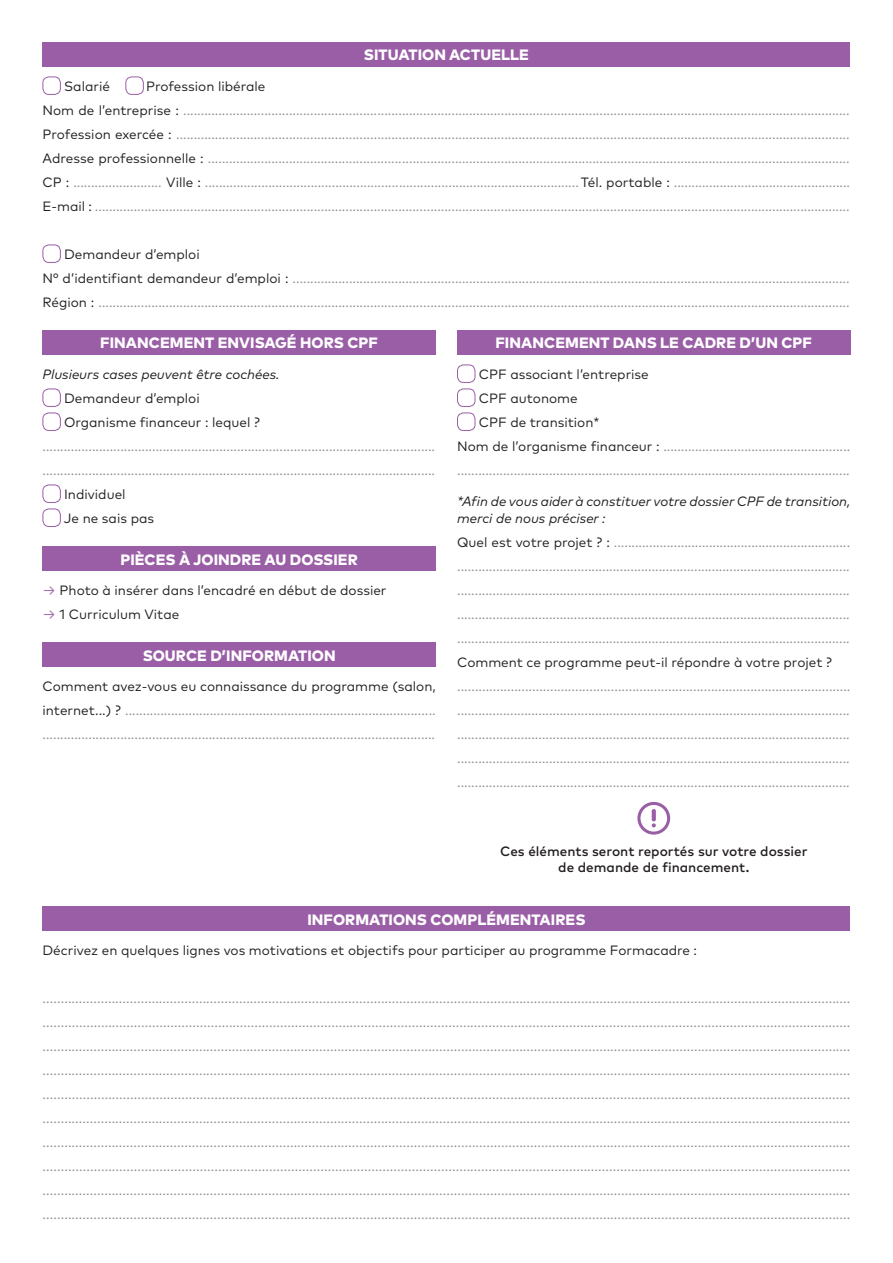
<style>
.page{position:relative;width:893px;height:1263px;background:#fff}
.page>*{position:absolute;margin:0;border:0;box-sizing:border-box;transform-origin:0 0}
.t1{font:800 15px "Mark Pro";letter-spacing:.005em;color:#fff}
.t2{font:13.5px/24px "Mark Pro";color:#8a8c8f;text-align:justify}
.t3{font:13.5px/24px "Mark Pro";color:#231f20}
.t4{font:italic 13.5px/16.2px "Mark Pro";color:#231f20}
.t5{font:500 13.5px/16.2px "Mark Pro";color:#231f20;text-align:center}
.s1{color:#231f20}
.s2{color:#9a5ea7}
</style>
<div class="page">
<div style="left:43px;top:77px;width:18px;height:18px;border:1px solid #9a5ea7;border-radius:6px"></div>
<div style="left:125px;top:77px;width:19px;height:18px;border:1px solid #9a5ea7;border-radius:6px"></div>
<div style="left:43px;top:43px;width:807px;height:24px;background:#9a5ea7"></div>
<div style="left:43px;top:245px;width:18px;height:18px;border:1px solid #9a5ea7;border-radius:6px"></div>
<div style="left:43px;top:389px;width:18px;height:18px;border:1px solid #9a5ea7;border-radius:6px"></div>
<div style="left:457px;top:365px;width:18px;height:18px;border:1px solid #9a5ea7;border-radius:6px"></div>
<div style="left:43px;top:413px;width:18px;height:18px;border:1px solid #9a5ea7;border-radius:6px"></div>
<div style="left:457px;top:389px;width:18px;height:18px;border:1px solid #9a5ea7;border-radius:6px"></div>
<div style="left:457px;top:413px;width:18px;height:18px;border:1px solid #9a5ea7;border-radius:6px"></div>
<div style="left:43px;top:485px;width:18px;height:18px;border:1px solid #9a5ea7;border-radius:6px"></div>
<div style="left:43px;top:509px;width:18px;height:18px;border:1px solid #9a5ea7;border-radius:6px"></div>
<div style="left:43px;top:331px;width:393px;height:24px;background:#9a5ea7"></div>
<div style="left:457px;top:331px;width:393px;height:24px;background:#9a5ea7"></div>
<div style="left:43px;top:643px;width:393px;height:24px;background:#9a5ea7"></div>
<svg style="left:637px;top:802px;width:33px;height:33px"></svg>
<div style="left:43px;top:907px;width:807px;height:24px;background:#9a5ea7"></div>
<div style="left:43px;top:547px;width:393px;height:24px;background:#9a5ea7"></div>
<p class="t1" style="left:364px;top:44px;width:167px">SITUATION ACTUELLE</p>
<p class="t2" style="left:43px;top:73px;width:809px;text-align:left;text-indent:104px"><span class="s1">Profession libérale<br>Nom de l’entreprise :</span> .............................................................................................................................................................................................<br><span class="s1">Profession exercée :</span> ...............................................................................................................................................................................................<br><span class="s1">Adresse professionnelle :</span> ......................................................................................................................................................................................<br><span class="s1">CP :</span> ......................... <span class="s1">Ville :</span> .......................................................................................................... <span class="s1">Tél. portable :</span> ..................................................<br><span class="s1">E-mail :</span> ......................................................................................................................................................................................................................</p>
<p class="t3" style="left:64px;top:73px;width:47px">Salarié</p>
<p class="t2" style="left:43px;top:241px;width:809px;text-align:left;text-indent:22px"><span class="s1">Demandeur d’emploi<br>N° d’identifiant demandeur d’emploi :</span> ..............................................................................................................................................................<br><span class="s1">Région :</span> .....................................................................................................................................................................................................................</p>
<p class="t1" style="left:100px;top:332px;width:279px">FINANCEMENT ENVISAGÉ HORS CPF</p>
<p class="t1" style="left:495px;top:332px;width:318px">FINANCEMENT DANS LE CADRE D’UN CPF</p>
<p class="t4" style="left:43px;top:365px;width:239px">Plusieurs cases peuvent être cochées.</p>
<p class="t3" style="left:64px;top:385px;width:197px">Demandeur d’emploi<br>Organisme financeur : lequel ?</p>
<p class="t2" style="left:43px;top:433px;width:394px">............................................................................................................... ...............................................................................................................</p>
<p class="t3" style="left:64px;top:481px;width:92px">Individuel<br>Je ne sais pas</p>
<p class="t1" style="left:120px;top:548px;width:239px">PIÈCES À JOINDRE AU DOSSIER</p>
<p class="t3" style="left:43px;top:577px;width:346px"><span class="s2">→</span> Photo à insérer dans l’encadré en début de dossier</p>
<p class="t3" style="left:43px;top:601px;width:138px"><span class="s2">→</span> 1 Curriculum Vitae</p>
<p class="t1" style="left:143px;top:644px;width:194px">SOURCE D’INFORMATION</p>
<p class="t2" style="left:43px;top:673px;width:395px"><span class="s1">Comment avez-vous eu connaissance du programme (salon, internet...) ?</span> ........................................................................................ ...............................................................................................................</p>
<p class="t3" style="left:479px;top:361px;width:172px">CPF associant l’entreprise</p>
<p class="t3" style="left:479px;top:385px;width:100px">CPF autonome</p>
<p class="t3" style="left:479px;top:409px;width:122px">CPF de transition*</p>
<p class="t2" style="left:457px;top:433px;width:395px"><span class="s1">Nom de l’organisme financeur :</span> .....................................................</p>
<p class="t2" style="left:457px;top:457px;width:394px">...............................................................................................................</p>
<p class="t4" style="left:457px;top:492px;width:395px">*Afin de vous aider à constituer votre dossier CPF de transition, merci de nous préciser :</p>
<p class="t2" style="left:457px;top:529px;width:395px"><span class="s1">Quel est votre projet ? :</span> ................................................................... ............................................................................................................... ............................................................................................................... ............................................................................................................... ...............................................................................................................</p>
<p class="t3" style="left:457px;top:649px;width:376px">Comment ce programme peut-il répondre à votre projet ?</p>
<p class="t2" style="left:457px;top:673px;width:395px">.............................................................................................................. ............................................................................................................... ............................................................................................................... ............................................................................................................... ...............................................................................................................</p>
<p class="t5" style="left:500px;top:842px;width:309px">Ces éléments seront reportés sur votre dossier de demande de financement.</p>
<p class="t1" style="left:307px;top:908px;width:280px">INFORMATIONS COMPLÉMENTAIRES</p>
<p class="t3" style="left:43px;top:937px;width:656px">Décrivez en quelques lignes vos motivations et objectifs pour participer au programme Formacadre :</p>
<p class="t2" style="left:43px;top:985px;width:809px">.............................................................................................................................................................................................................................. ............................................................................................................................................................................................................................. .............................................................................................................................................................................................................................. .............................................................................................................................................................................................................................. ............................................................................................................................................................................................................................. .............................................................................................................................................................................................................................. .............................................................................................................................................................................................................................. ............................................................................................................................................................................................................................. .............................................................................................................................................................................................................................. ..............................................................................................................................................................................................................................</p>
</div>
